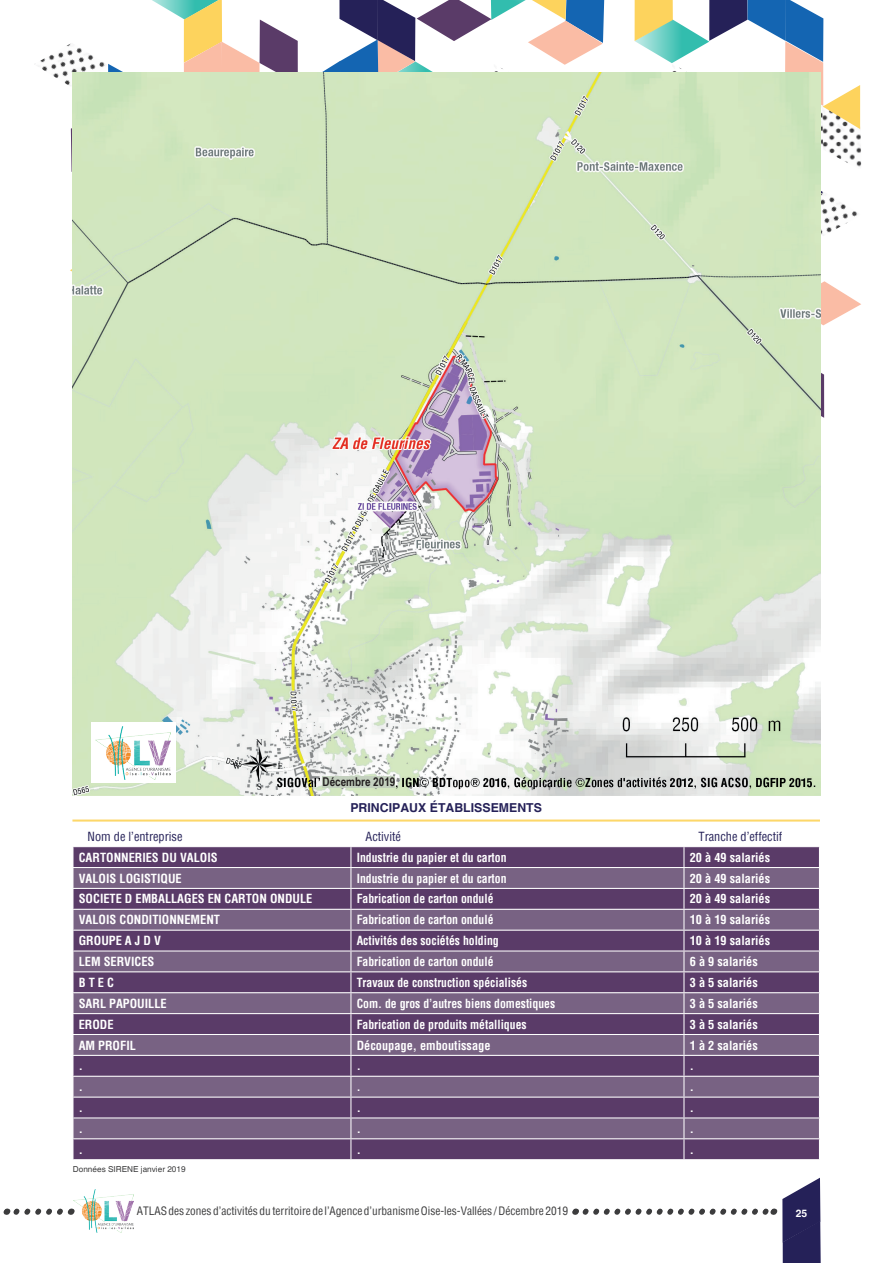
<style>
.page{position:relative;width:893px;height:1263px;background:#fff}
.page>*{position:absolute;margin:0;border:0;box-sizing:border-box;transform-origin:0 0}
.t1{font:700 condensed 12.3px "Helvetica";color:#fff}
.t2{font:700 condensed 12.3px "Helvetica";color:#fff;scale:.95 1}
.t3{font:condensed 12.3px "Helvetica";color:#252158}
.t4{font:700 12.3px "Helvetica";color:#252158}
.t5{font:700 condensed 12.3px "Helvetica";color:#fff;scale:.93 1}
.t6{font:700 12.15px "Arial Narrow";color:#231f20}
.t7{font:condensed 11.4px "Helvetica";color:#3c3c3d}
.t8{font:700 10.35px "Helvetica";color:#fff}
.t9{font:8.25px "Helvetica";color:#3c3c3d}
</style>
<div class="page">
<svg style="left:782px;top:1178px;width:39px;height:85px"></svg>
<img style="left:74px;top:1190px;width:59px;height:42px">
<img style="left:34px;top:44px;width:36px;height:42px">
<svg style="left:821px;top:373px;width:3px;height:45px"></svg>
<svg style="left:70px;top:0;width:228px;height:272px"></svg>
<svg style="left:322px;top:0;width:282px;height:72px"></svg>
<svg style="left:634px;top:0;width:227px;height:325px"></svg>
<svg style="left:585px;top:1208px;width:190px;height:7px"></svg>
<svg style="left:70px;top:1208px;width:2px;height:7px"></svg>
<svg style="left:6px;top:1208px;width:54px;height:7px"></svg>
<img style="left:72px;top:72px;width:749px;height:723px">
<div style="left:73px;top:847px;width:746px;height:312px;background:#5a3b68"></div>
<svg style="left:73px;top:868px;width:746px;height:270px;fill:#786283"></svg>
<hr style="left:351px;top:867px;width:333px;height:1px;background:#fff">
<hr style="left:684px;top:867px;width:136px;height:1px;background:#fff">
<hr style="left:351px;top:888px;width:333px;height:1px;background:#fff">
<hr style="left:684px;top:888px;width:136px;height:1px;background:#fff">
<hr style="left:351px;top:909px;width:333px;height:1px;background:#fff">
<hr style="left:684px;top:909px;width:136px;height:1px;background:#fff">
<hr style="left:351px;top:930px;width:333px;height:1px;background:#fff">
<hr style="left:684px;top:930px;width:136px;height:1px;background:#fff">
<hr style="left:351px;top:950px;width:333px;height:1px;background:#fff">
<hr style="left:684px;top:950px;width:136px;height:1px;background:#fff">
<hr style="left:351px;top:971px;width:333px;height:1px;background:#fff">
<hr style="left:684px;top:971px;width:136px;height:1px;background:#fff">
<hr style="left:351px;top:992px;width:333px;height:1px;background:#fff">
<hr style="left:684px;top:992px;width:136px;height:1px;background:#fff">
<hr style="left:351px;top:1013px;width:333px;height:1px;background:#fff">
<hr style="left:684px;top:1013px;width:136px;height:1px;background:#fff">
<hr style="left:351px;top:1034px;width:333px;height:1px;background:#fff">
<hr style="left:684px;top:1034px;width:136px;height:1px;background:#fff">
<hr style="left:351px;top:1055px;width:333px;height:1px;background:#fff">
<hr style="left:684px;top:1055px;width:136px;height:1px;background:#fff">
<hr style="left:351px;top:1076px;width:333px;height:1px;background:#fff">
<hr style="left:684px;top:1076px;width:136px;height:1px;background:#fff">
<hr style="left:351px;top:1096px;width:333px;height:1px;background:#fff">
<hr style="left:684px;top:1096px;width:136px;height:1px;background:#fff">
<hr style="left:351px;top:1117px;width:333px;height:1px;background:#fff">
<hr style="left:684px;top:1117px;width:136px;height:1px;background:#fff">
<hr style="left:351px;top:1138px;width:333px;height:1px;background:#fff">
<hr style="left:684px;top:1138px;width:136px;height:1px;background:#fff">
<svg style="left:683px;top:847px;width:1px;height:312px"></svg>
<svg style="left:819px;top:847px;width:1px;height:293px"></svg>
<hr style="left:72px;top:867px;width:279px;height:1px;background:#fff">
<hr style="left:72px;top:888px;width:279px;height:1px;background:#fff">
<hr style="left:72px;top:909px;width:279px;height:1px;background:#fff">
<hr style="left:72px;top:930px;width:279px;height:1px;background:#fff">
<hr style="left:72px;top:950px;width:279px;height:1px;background:#fff">
<hr style="left:72px;top:971px;width:279px;height:1px;background:#fff">
<hr style="left:72px;top:992px;width:279px;height:1px;background:#fff">
<hr style="left:72px;top:1013px;width:279px;height:1px;background:#fff">
<hr style="left:72px;top:1034px;width:279px;height:1px;background:#fff">
<hr style="left:72px;top:1055px;width:279px;height:1px;background:#fff">
<hr style="left:72px;top:1076px;width:279px;height:1px;background:#fff">
<hr style="left:72px;top:1096px;width:279px;height:1px;background:#fff">
<hr style="left:72px;top:1117px;width:279px;height:1px;background:#fff">
<hr style="left:72px;top:1138px;width:279px;height:1px;background:#fff">
<svg style="left:350px;top:847px;width:1px;height:312px"></svg>
<hr style="left:72px;top:819px;width:748px;height:2px;background:#fdd769">
<div style="left:91px;top:722px;width:84px;height:60px;background:#fff"></div>
<img style="left:96px;top:726px;width:74px;height:53px">
<div style="left:323px;top:776px;width:72px;height:12px;background:#c3d0be"></div>
<p class="t6" style="left:323px;top:773px;width:74px">Décembre 2019</p>
<p class="t4" style="left:350px;top:800px;width:193px">PRINCIPAUX ÉTABLISSEMENTS</p>
<p class="t3" style="left:88px;top:828px;width:97px">Nom de l’entreprise</p>
<p class="t3" style="left:365px;top:828px;width:37px">Activité</p>
<p class="t3" style="left:698px;top:828px;width:85px">Tranche d’effectif</p>
<p class="t1" style="left:79px;top:849px;width:140px">CARTONNERIES DU VALOIS</p>
<p class="t2" style="left:357px;top:849px;width:159px">Industrie du papier et du carton</p>
<p class="t1" style="left:690px;top:849px;width:82px">20 à 49 salariés</p>
<p class="t1" style="left:79px;top:870px;width:104px">VALOIS LOGISTIQUE</p>
<p class="t2" style="left:357px;top:870px;width:159px">Industrie du papier et du carton</p>
<p class="t1" style="left:690px;top:870px;width:82px">20 à 49 salariés</p>
<p class="t1" style="left:79px;top:891px;width:235px">SOCIETE D EMBALLAGES EN CARTON ONDULE</p>
<p class="t2" style="left:357px;top:891px;width:145px">Fabrication de carton ondulé</p>
<p class="t1" style="left:690px;top:891px;width:82px">20 à 49 salariés</p>
<p class="t1" style="left:79px;top:912px;width:143px">VALOIS CONDITIONNEMENT</p>
<p class="t2" style="left:357px;top:912px;width:145px">Fabrication de carton ondulé</p>
<p class="t1" style="left:690px;top:912px;width:82px">10 à 19 salariés</p>
<p class="t1" style="left:79px;top:932px;width:84px">GROUPE A J D V</p>
<p class="t2" style="left:357px;top:932px;width:151px">Activités des sociétés holding</p>
<p class="t1" style="left:690px;top:932px;width:82px">10 à 19 salariés</p>
<p class="t1" style="left:79px;top:953px;width:77px">LEM SERVICES</p>
<p class="t2" style="left:357px;top:953px;width:145px">Fabrication de carton ondulé</p>
<p class="t1" style="left:690px;top:953px;width:70px">6 à 9 salariés</p>
<p class="t1" style="left:79px;top:974px;width:37px">B T E C</p>
<p class="t2" style="left:357px;top:974px;width:181px">Travaux de construction spécialisés</p>
<p class="t1" style="left:690px;top:974px;width:70px">3 à 5 salariés</p>
<p class="t1" style="left:79px;top:995px;width:89px">SARL PAPOUILLE</p>
<p class="t2" style="left:357px;top:995px;width:210px">Com. de gros d’autres biens domestiques</p>
<p class="t1" style="left:690px;top:995px;width:70px">3 à 5 salariés</p>
<p class="t1" style="left:79px;top:1016px;width:36px">ERODE</p>
<p class="t2" style="left:357px;top:1016px;width:180px">Fabrication de produits métalliques</p>
<p class="t1" style="left:690px;top:1016px;width:70px">3 à 5 salariés</p>
<p class="t1" style="left:79px;top:1037px;width:59px">AM PROFIL</p>
<p class="t1" style="left:357px;top:1037px;width:135px">Découpage, emboutissage</p>
<p class="t1" style="left:690px;top:1037px;width:70px">1 à 2 salariés</p>
<p class="t1" style="left:79px;top:1058px;width:6px">.</p>
<p class="t1" style="left:357px;top:1058px;width:6px">.</p>
<p class="t1" style="left:690px;top:1058px;width:6px">.</p>
<p class="t1" style="left:79px;top:1079px;width:6px">.</p>
<p class="t5" style="left:357px;top:1079px;width:6px">.</p>
<p class="t1" style="left:690px;top:1079px;width:6px">.</p>
<p class="t1" style="left:79px;top:1099px;width:6px">.</p>
<p class="t1" style="left:357px;top:1099px;width:6px">.</p>
<p class="t1" style="left:690px;top:1099px;width:6px">.</p>
<p class="t1" style="left:79px;top:1120px;width:6px">.</p>
<p class="t1" style="left:357px;top:1120px;width:6px">.</p>
<p class="t1" style="left:690px;top:1120px;width:6px">.</p>
<p class="t1" style="left:79px;top:1141px;width:6px">.</p>
<p class="t1" style="left:357px;top:1141px;width:6px">.</p>
<p class="t1" style="left:690px;top:1141px;width:6px">.</p>
<p class="t9" style="left:73px;top:1164px;width:114px">Données SIRENE janvier 2019</p>
<p class="t7" style="left:137px;top:1203px;width:433px">ATLAS des zones d’activités du territoire de l’Agence d’urbanisme Oise-les-Vallées / Décembre 2019</p>
<p class="t8" style="left:796px;top:1206px;width:13px">25</p>
</div>
